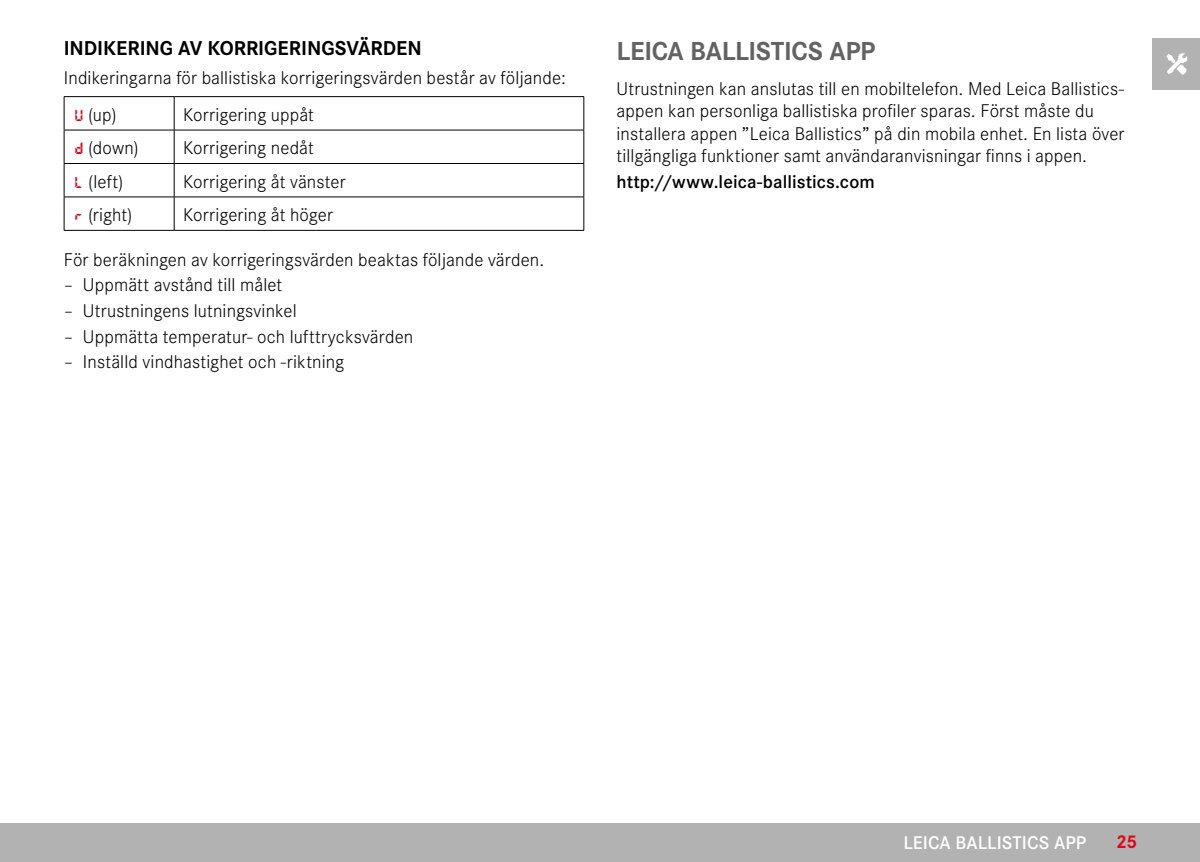
<style>
.page{position:relative;width:1200px;height:862px;background:#fff}
.page>*{position:absolute;margin:0;border:0;box-sizing:border-box;transform-origin:0 0}
.Heading____Chapter{font:700 27px "Corporate S";letter-spacing:-.015em;color:#646363}
.Heading____Heading_02{font:700 20.7px "Corporate S";color:#000}
.Text____Body_Text{font:300 19.12px/22.3px "Corporate S";letter-spacing:.005em;color:#000}
.Text____Body_Text-2{font:600 19.12px "Corporate S";letter-spacing:.005em;color:#000}
.t1{font:600 19.12px "Corporate S";letter-spacing:.005em;color:#fff}
.t2{font:700 19.12px "Corporate S";color:#e3051b}
.s1{font-family:"Digital Dismay";font-weight:400;font-size:18px;color:#e3051b}
</style>
<div class="page">
<div style="left:1151px;top:38px;width:48px;height:51px;background:#b3b2b2"></div>
<img style="left:1166px;top:53px;width:22px;height:21px">
<div style="left:0;top:823px;width:1199px;height:38px;background:#b3b2b2"></div>
<hr style="left:64px;top:96px;width:110px;height:1px;background:#000">
<hr style="left:64px;top:97px;width:1px;height:33px;background:#000">
<hr style="left:174px;top:96px;width:410px;height:1px;background:#000">
<hr style="left:174px;top:97px;width:1px;height:33px;background:#000">
<hr style="left:583px;top:97px;width:1px;height:33px;background:#000">
<hr style="left:64px;top:130px;width:110px;height:1px;background:#000">
<hr style="left:64px;top:130px;width:1px;height:33px;background:#000">
<hr style="left:174px;top:130px;width:410px;height:1px;background:#000">
<hr style="left:174px;top:130px;width:1px;height:33px;background:#000">
<hr style="left:583px;top:130px;width:1px;height:33px;background:#000">
<hr style="left:64px;top:163px;width:110px;height:1px;background:#000">
<hr style="left:64px;top:164px;width:1px;height:32px;background:#000">
<hr style="left:174px;top:163px;width:410px;height:1px;background:#000">
<hr style="left:174px;top:164px;width:1px;height:32px;background:#000">
<hr style="left:583px;top:164px;width:1px;height:32px;background:#000">
<hr style="left:64px;top:196px;width:110px;height:1px;background:#000">
<hr style="left:64px;top:197px;width:1px;height:33px;background:#000">
<hr style="left:174px;top:196px;width:410px;height:1px;background:#000">
<hr style="left:174px;top:197px;width:1px;height:33px;background:#000">
<hr style="left:583px;top:197px;width:1px;height:33px;background:#000">
<hr style="left:64px;top:230px;width:110px;height:1px;background:#000">
<hr style="left:174px;top:230px;width:410px;height:1px;background:#000">
<p class="Heading____Heading_02" style="left:64px;top:32px;width:359px">INDIKERING AV KORRIGERINGSVÄRDEN</p>
<p class="Text____Body_Text" style="left:64px;top:65px;width:503px">Indikeringarna för ballistiska korrigeringsvärden består av följande:</p>
<p class="Text____Body_Text" style="left:75px;top:102px;width:43px"><span class="s1">u</span> (up)</p>
<p class="Text____Body_Text" style="left:183px;top:102px;width:132px">Korrigering uppåt</p>
<p class="Text____Body_Text" style="left:75px;top:136px;width:65px"><span class="s1">d</span> (down)</p>
<p class="Text____Body_Text" style="left:183px;top:136px;width:132px">Korrigering nedåt</p>
<p class="Text____Body_Text" style="left:75px;top:169px;width:49px"><span class="s1">l</span> (left)</p>
<p class="Text____Body_Text" style="left:183px;top:169px;width:164px">Korrigering åt vänster</p>
<p class="Text____Body_Text" style="left:75px;top:202px;width:58px"><span class="s1">r</span> (right)</p>
<p class="Text____Body_Text" style="left:183px;top:202px;width:151px">Korrigering åt höger</p>
<p class="Text____Body_Text" style="left:64px;top:247px;width:482px">För beräkningen av korrigeringsvärden beaktas följande värden.</p>
<p class="Text____Body_Text" style="left:64px;top:272px;width:220px">– Uppmätt avstånd till målet</p>
<p class="Text____Body_Text" style="left:64px;top:298px;width:234px">– Utrustningens lutningsvinkel</p>
<p class="Text____Body_Text" style="left:64px;top:324px;width:351px">– Uppmätta temperatur- och lufttrycksvärden</p>
<p class="Text____Body_Text" style="left:64px;top:349px;width:282px">– Inställd vindhastighet och -riktning</p>
<p class="Heading____Chapter" style="left:616px;top:29px;width:260px">LEICA BALLISTICS APP</p>
<p class="Text____Body_Text" style="left:616px;top:76px;width:509px">Utrustningen kan anslutas till en mobiltelefon. Med Leica Ballistics&shy;appen kan personliga ballistiska profiler sparas. Först måste du installera appen ”Leica Ballistics” på din mobila enhet. En lista över tillgängliga funktioner samt användaranvisningar finns i appen.</p>
<p class="Text____Body_Text-2" style="left:616px;top:167px;width:259px">http://www.leica-ballistics.com</p>
<p class="t1" style="left:903px;top:827px;width:184px">LEICA BALLISTICS APP</p>
<p class="t2" style="left:1115px;top:826px;width:23px">25</p>
</div>
